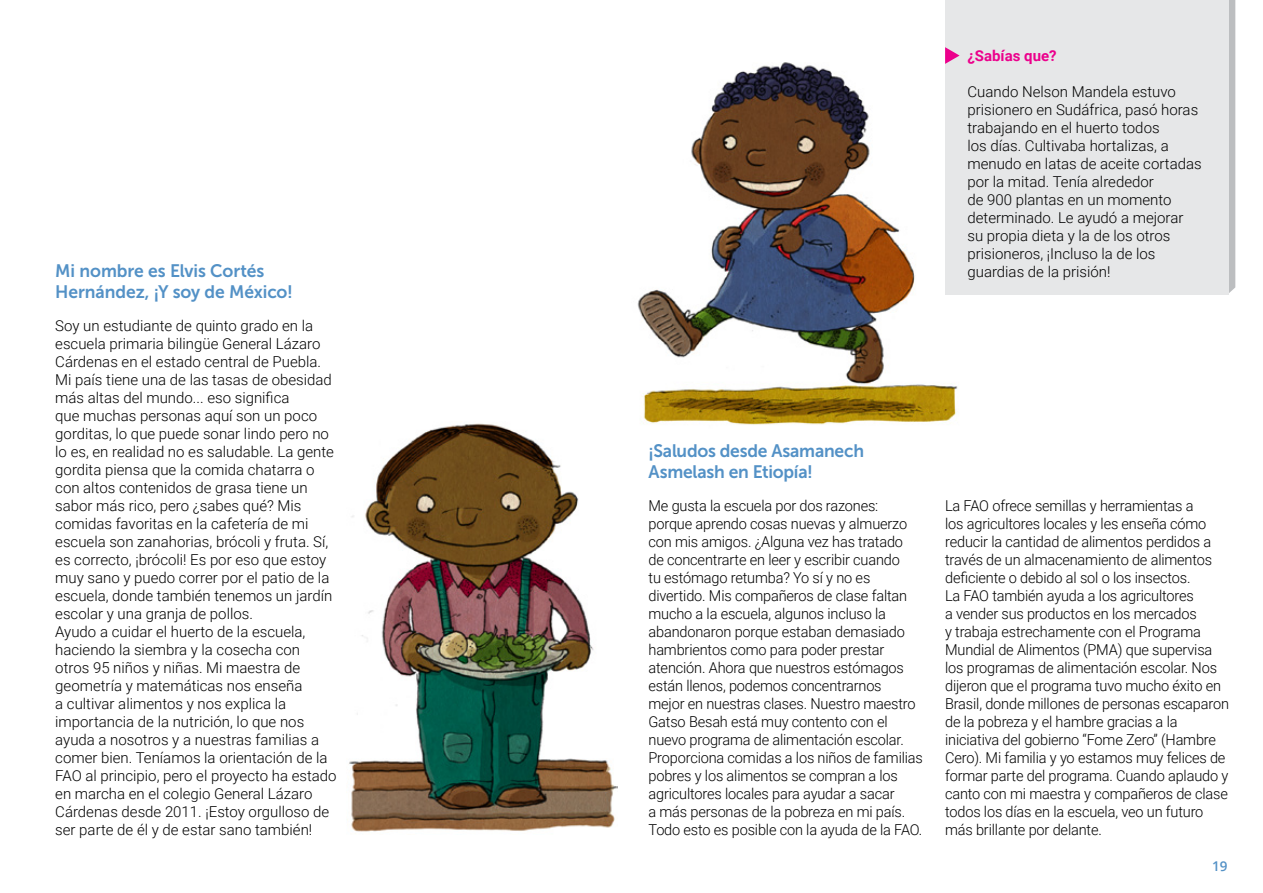
<style>
.page{position:relative;width:1263px;height:893px;background:#fff}
.page>*{position:absolute;margin:0;border:0;box-sizing:border-box;transform-origin:0 0}
.t1{font:18px/21px "Museo Sans 700";letter-spacing:-.01em;color:#5391c6}
.t2{font:300 15px/18px "Roboto";letter-spacing:-.01em;color:#000}
.t3{font:700 15px "Roboto";color:#ec008c}
.t4{font:600 13.5px "Open Sans";color:#5391c6}
</style>
<div class="page">
<img style="left:637px;top:62px;width:321px;height:363px">
<div style="left:1229px;top:0;width:6px;height:293px;background:#bcbec0"></div>
<div style="left:945px;top:0;width:284px;height:295px;background:#e6e7e8"></div>
<img style="left:347px;top:423px;width:271px;height:409px">
<svg style="left:945px;top:47px;width:14px;height:17px"></svg>
<p class="t3" style="left:967px;top:45px;width:91px">¿Sabías que?</p>
<p class="t2" style="left:967px;top:82px;width:236px">Cuando Nelson Mandela estuvo prisionero en Sudáfrica, pasó horas trabajando en el huerto todos<br>los días. Cultivaba hortalizas, a menudo en latas de aceite cortadas por la mitad. Tenía alrededor<br>de 900 plantas en un momento determinado. Le ayudó a mejorar su propia dieta y la de los otros prisioneros, ¡Incluso la de los</p>
<p class="t1" style="left:55px;top:260px;width:211px">Mi nombre es Elvis Cortés</p>
<p class="t2" style="left:967px;top:262px;width:144px">guardias de la prisión!</p>
<p class="t1" style="left:55px;top:281px;width:239px">Hernández, ¡Y soy de México!</p>
<p class="t2" style="left:55px;top:316px;width:283px">Soy un estudiante de quinto grado en la escuela primaria bilingüe General Lázaro Cárdenas en el estado central de Puebla.<br>Mi país tiene una de las tasas de obesidad más altas del mundo... eso significa<br>que muchas personas aquí son un poco gorditas, lo que puede sonar lindo pero no lo es, en realidad no es saludable. La gente gordita piensa que la comida chatarra o con altos contenidos de grasa tiene un sabor más rico, pero ¿sabes qué? Mis comidas favoritas en la cafetería de mi escuela son zanahorias, brócoli y fruta. Sí, es correcto, ¡brócoli! Es por eso que estoy muy sano y puedo correr por el patio de la escuela, donde también tenemos un jardín escolar y una granja de pollos.<br>Ayudo a cuidar el huerto de la escuela, haciendo la siembra y la cosecha con otros 95 niños y niñas. Mi maestra de geometría y matemáticas nos enseña<br>a cultivar alimentos y nos explica la importancia de la nutrición, lo que nos ayuda a nosotros y a nuestras familias a comer bien. Teníamos la orientación de la FAO al principio, pero el proyecto ha estado en marcha en el colegio General Lázaro Cárdenas desde 2011. ¡Estoy orgulloso de ser parte de él y de estar sano también!</p>
<p class="t1" style="left:648px;top:440px;width:217px">¡Saludos desde Asamanech<br>Asmelash en Etiopía!</p>
<p class="t2" style="left:648px;top:496px;width:276px">Me gusta la escuela por dos razones: porque aprendo cosas nuevas y almuerzo con mis amigos. ¿Alguna vez has tratado<br>de concentrarte en leer y escribir cuando<br>tu estómago retumba? Yo sí y no es divertido. Mis compañeros de clase faltan mucho a la escuela, algunos incluso la abandonaron porque estaban demasiado hambrientos como para poder prestar atención. Ahora que nuestros estómagos están llenos, podemos concentrarnos<br>mejor en nuestras clases. Nuestro maestro Gatso Besah está muy contento con el nuevo programa de alimentación escolar.<br>Proporciona comidas a los niños de familias pobres y los alimentos se compran a los agricultores locales para ayudar a sacar<br>a más personas de la pobreza en mi país.<br>Todo esto es posible con la ayuda de la FAO.</p>
<p class="t2" style="left:945px;top:496px;width:285px">La FAO ofrece semillas y herramientas a<br>los agricultores locales y les enseña cómo reducir la cantidad de alimentos perdidos a través de un almacenamiento de alimentos deficiente o debido al sol o los insectos.<br>La FAO también ayuda a los agricultores<br>a vender sus productos en los mercados<br>y trabaja estrechamente con el Programa Mundial de Alimentos (PMA) que supervisa los programas de alimentación escolar. Nos dijeron que el programa tuvo mucho éxito en Brasil, donde millones de personas escaparon de la pobreza y el hambre gracias a la iniciativa del gobierno “Fome Zero” (Hambre Cero). Mi familia y yo estamos muy felices de formar parte del programa. Cuando aplaudo y canto con mi maestra y compañeros de clase todos los días en la escuela, veo un futuro más brillante por delante.</p>
<p class="t4" style="left:1212px;top:856px;width:17px">19</p>
</div>
